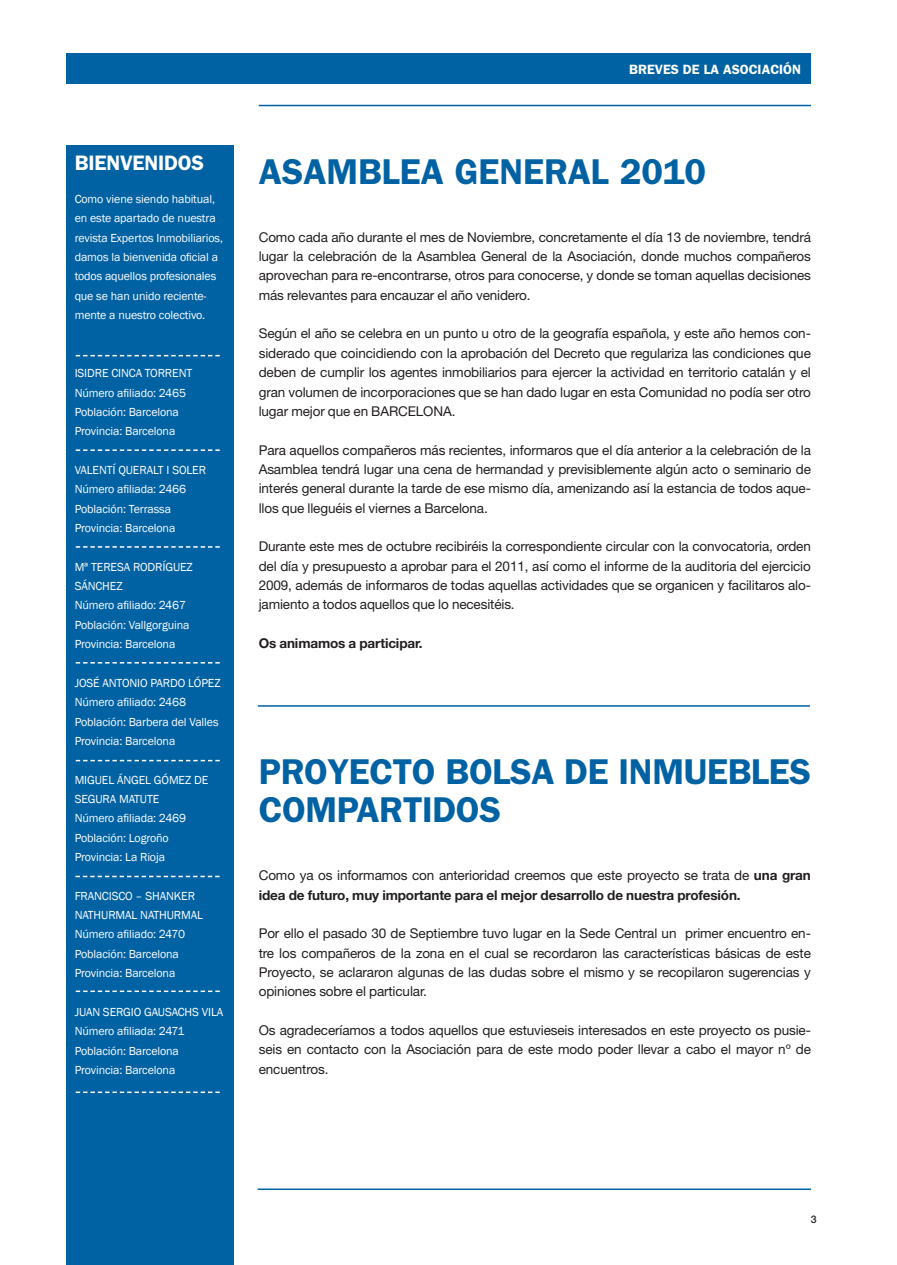
<style>
.page{position:relative;width:897px;height:1265px;background:#fff}
.page>*{position:absolute;margin:0;border:0;box-sizing:border-box;transform-origin:0 0}
.t1{font:600 36px/38.7px "Franklin Gothic";letter-spacing:-.01em;color:#0062a3}
.t2{font:600 21px "Franklin Gothic";letter-spacing:-.01em;color:#fff}
.t3{font:13.5px/19.4px "Helvetica Neue LT Std";letter-spacing:-.01em;color:#231f20;text-align:justify}
.t4{font:700 13.5px/19.4px "Helvetica Neue LT Std";letter-spacing:-.01em;color:#231f20}
.t5{font:600 13.5px "Franklin Gothic";color:#fff}
.t6{font:12px/19.4px "Franklin Gothic";letter-spacing:-.01em;color:#fff}
.t7{font:500 10.5px "Helvetica Neue LT Std";color:#231f20}
.s1{font-weight:400}
</style>
<div class="page">
<hr style="left:259px;top:105px;width:551px;height:1px;background:#0062a3">
<div style="left:66px;top:53px;width:744px;height:30px;background:#0062a3"></div>
<hr style="left:258px;top:705px;width:551px;height:2px;background:#0062a3">
<div style="left:66px;top:145px;width:167px;height:1120px;background:#0062a3"></div>
<svg style="left:76px;top:355px;width:144px;height:1px"></svg>
<svg style="left:76px;top:449px;width:144px;height:2px"></svg>
<svg style="left:76px;top:546px;width:144px;height:2px"></svg>
<svg style="left:76px;top:662px;width:144px;height:1px"></svg>
<svg style="left:76px;top:760px;width:144px;height:1px"></svg>
<svg style="left:76px;top:990px;width:144px;height:2px"></svg>
<svg style="left:76px;top:1091px;width:144px;height:2px"></svg>
<svg style="left:75px;top:876px;width:144px;height:1px"></svg>
<hr style="left:257px;top:1188px;width:553px;height:2px;background:#0062a3">
<h2 class="t2" style="left:75px;top:156px;width:131px">BIENVENIDOS</h2>
<p class="t6" style="left:75px;top:189px;width:150px">Como viene siendo habitual, en este apartado de nuestra revista Expertos Inmobiliarios, damos la bienvenida oficial a todos aquellos profesionales que se han unido reciente&shy;mente a nuestro colectivo.</p>
<p class="t6" style="left:75px;top:363px;width:119px">ISIDRE CINCA TORRENT<br>Número afiliado: 2465<br>Población: Barcelona<br>Provincia: Barcelona</p>
<p class="t6" style="left:75px;top:460px;width:133px">VALENTÍ QUERALT I SOLER<br>Número afiliada: 2466<br>Población: Terrassa<br>Provincia: Barcelona</p>
<p class="t6" style="left:75px;top:557px;width:120px">Mª TERESA RODRÍGUEZ<br>SÁNCHEZ<br>Número afiliado: 2467<br>Población: Vallgorguina<br>Provincia: Barcelona</p>
<p class="t6" style="left:75px;top:673px;width:147px">JOSÉ ANTONIO PARDO LÓPEZ<br>Número afiliado: 2468<br>Población: Barbera del Valles<br>Provincia: Barcelona</p>
<p class="t6" style="left:75px;top:770px;width:135px">MIGUEL ÁNGEL GÓMEZ DE<br>SEGURA MATUTE<br>Número afiliada: 2469<br>Población: Logroño<br>Provincia: La Rioja</p>
<p class="t6" style="left:75px;top:886px;width:130px">FRANCISCO – SHANKER<br>NATHURMAL NATHURMAL<br>Número afiliado: 2470<br>Población: Barcelona<br>Provincia: Barcelona</p>
<p class="t6" style="left:75px;top:1002px;width:150px">JUAN SERGIO GAUSACHS VILA<br>Número afiliada: 2471<br>Población: Barcelona<br>Provincia: Barcelona</p>
<p class="t5" style="left:629px;top:64px;width:173px">BREVES DE LA ASOCIACIÓN</p>
<h1 class="t1" style="left:259px;top:155px;width:449px">ASAMBLEA GENERAL 2010</h1>
<p class="t3" style="left:259px;top:229px;width:553px">Como cada año durante el mes de Noviembre, concretamente el día 13 de noviembre, tendrá lugar la celebración de la Asamblea General de la Asociación, donde muchos compañeros aprovechan para re-encontrarse, otros para conocerse, y donde se toman aquellas decisiones más relevantes para encauzar el año venidero.</p>
<p class="t3" style="left:259px;top:325px;width:553px">Según el año se celebra en un punto u otro de la geografía española, y este año hemos con&shy;siderado que coincidiendo con la aprobación del Decreto que regulariza las condiciones que deben de cumplir los agentes inmobiliarios para ejercer la actividad en territorio catalán y el gran volumen de incorporaciones que se han dado lugar en esta Comunidad no podía ser otro lugar mejor que en BARCELONA.</p>
<p class="t3" style="left:259px;top:441px;width:553px">Para aquellos compañeros más recientes, informaros que el día anterior a la celebración de la Asamblea tendrá lugar una cena de hermandad y previsiblemente algún acto o seminario de interés general durante la tarde de ese mismo día, amenizando así la estancia de todos aque&shy;llos que lleguéis el viernes a Barcelona.</p>
<p class="t3" style="left:259px;top:538px;width:553px">Durante este mes de octubre recibiréis la correspondiente circular con la convocatoria, orden del día y presupuesto a aprobar para el 2011, así como el informe de la auditoria del ejercicio 2009, además de informaros de todas aquellas actividades que se organicen y facilitaros alo&shy;jamiento a todos aquellos que lo necesitéis.</p>
<p class="t4" style="left:259px;top:635px;width:165px">Os animamos a participar.</p>
<h1 class="t1" style="left:259px;top:755px;width:553px">PROYECTO BOLSA DE INMUEBLES<br>COMPARTIDOS</h1>
<p class="t4" style="left:259px;top:867px;width:553px"><span class="s1">Como ya os informamos con anterioridad creemos que este proyecto se trata de</span> una gran idea de futuro, muy importante para el mejor desarrollo de nuestra profesión.</p>
<p class="t3" style="left:259px;top:925px;width:553px">Por ello el pasado 30 de Septiembre tuvo lugar en la Sede Central un primer encuentro en&shy;tre los compañeros de la zona en el cual se recordaron las características básicas de este Proyecto, se aclararon algunas de las dudas sobre el mismo y se recopilaron sugerencias y opiniones sobre el particular.</p>
<p class="t3" style="left:259px;top:1022px;width:553px">Os agradeceríamos a todos aquellos que estuvieseis interesados en este proyecto os pusie&shy;seis en contacto con la Asociación para de este modo poder llevar a cabo el mayor nº de encuentros.</p>
<p class="t7" style="left:810px;top:1215px;width:7px">3</p>
</div>
